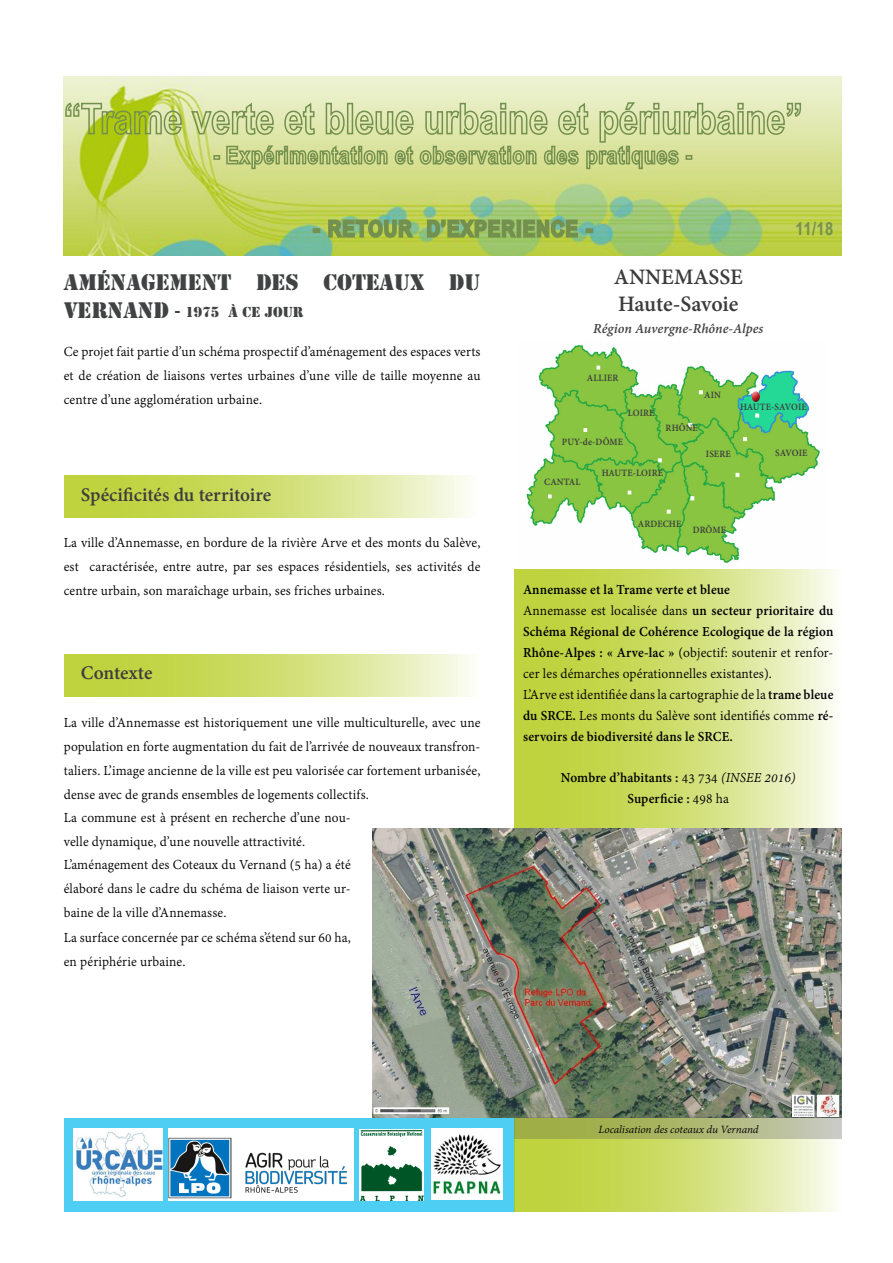
<style>
.page{position:relative;width:893px;height:1263px;background:#fff}
.page>*{position:absolute;margin:0;border:0;box-sizing:border-box;transform-origin:0 0}
.Localisation_de_l_ac{font:700 24px "Adobe Devanagari";letter-spacing:-.005em;color:#3c3c3d}
.SousTitre_-_Parties{font:700 21px "Adobe Devanagari";letter-spacing:-.005em;color:#3d3d3d}
.Nom_de_l_action{font:21px/28.8px "Stencil Std";color:#414243}
.SOUS_Grand_Titre_1{font:700 18px "Arial Narrow";color:#74904e}
.Texte_commun{font:15px/24px "Adobe Devanagari";letter-spacing:.01em;color:#000;text-align:justify;scale:.96 1}
.Texte_commun-2{font:700 15px "Adobe Devanagari";letter-spacing:.01em;color:#000;scale:.96 1}
.Région_AuRA{font:italic 700 15px "Adobe Devanagari";color:#414243}
.Date_de_l_action{font:13.5px "Stencil Std";color:#414243}
.Légende{font:italic 12px "Adobe Devanagari";letter-spacing:-.005em;color:#000}
.Départements{font:700 10.5px "Adobe Devanagari";letter-spacing:.01em;color:#3c3c3d;scale:.96 1}
.s1{font-weight:700}
.s2{font-weight:400}
.s3{font-weight:400;font-style:italic}
</style>
<div class="page">
<img style="left:519px;top:344px;width:307px;height:226px">
<div style="left:64px;top:1118px;width:450px;height:94px;background:#4dcef2"></div>
<svg style="left:64px;top:475px;width:403px;height:42px"></svg>
<svg style="left:64px;top:655px;width:407px;height:42px"></svg>
<svg style="left:514px;top:570px;width:328px;height:642px"></svg>
<img style="left:64px;top:77px;width:778px;height:178px">
<div style="left:750px;top:390px;width:10px;height:9px;background:#fff;opacity:.75"></div>
<div style="left:750px;top:392px;width:10px;height:12px;background:#231f20;opacity:.75"></div>
<img style="left:372px;top:828px;width:470px;height:289px">
<svg style="left:514px;top:1118px;width:328px;height:21px"></svg>
<svg style="left:64px;top:102px;width:119px;height:34px"></svg>
<svg style="left:190px;top:101px;width:612px;height:69px"></svg>
<img style="left:74px;top:1128px;width:89px;height:73px">
<div style="left:168px;top:1128px;width:186px;height:73px;background:#fff"></div>
<img style="left:168px;top:1137px;width:179px;height:62px">
<img style="left:360px;top:1129px;width:64px;height:72px">
<img style="left:432px;top:1128px;width:71px;height:72px">
<svg style="left:313px;top:228px;width:7px;height:5px"></svg>
<svg style="left:327px;top:217px;width:89px;height:23px"></svg>
<svg style="left:425px;top:213px;width:154px;height:32px"></svg>
<div style="left:585px;top:228px;width:8px;height:5px;border:3px solid #74904e"></div>
<p class="Nom_de_l_action" style="left:64px;top:268px;width:418px">AMÉNAGEMENT DES COTEAUX DU<br>VERNAND</p>
<p class="Localisation_de_l_ac" style="left:614px;top:263px;width:131px">ANNEMASSE</p>
<p class="Localisation_de_l_ac" style="left:618px;top:290px;width:122px">Haute-Savoie</p>
<p class="Date_de_l_action" style="left:174px;top:303px;width:131px">- 1975 À CE JOUR</p>
<p class="Région_AuRA" style="left:593px;top:320px;width:172px">Région Auvergne-Rhône-Alpes</p>
<p class="SOUS_Grand_Titre_1" style="left:795px;top:215px;width:39px">11/18</p>
<p class="Texte_commun" style="left:64px;top:341px;width:436px">Ce projet fait partie d’un schéma prospectif d’aménagement des espaces verts et de création de liaisons vertes urbaines d’une ville de taille moyenne au centre d’une agglomération urbaine.</p>
<p class="SousTitre_-_Parties" style="left:81px;top:483px;width:192px">Spécificités du territoire</p>
<p class="Texte_commun" style="left:64px;top:532px;width:436px">La ville d’Annemasse, en bordure de la rivière Arve et des monts du Salève, est caractérisée, entre autre, par ses espaces résidentiels, ses activités de centre urbain, son maraîchage urbain, ses friches urbaines.</p>
<p class="SousTitre_-_Parties" style="left:81px;top:661px;width:73px">Contexte</p>
<p class="Texte_commun" style="left:64px;top:712px;width:436px">La ville d’Annemasse est historiquement une ville multiculturelle, avec une population en forte augmentation du fait de l’arrivée de nouveaux transfron&shy;taliers. L’image ancienne de la ville est peu valorisée car fortement urbanisée, dense avec de grands ensembles de logements collectifs.</p>
<p class="Texte_commun" style="left:64px;top:806px;width:300px">La commune est à présent en recherche d’une nou&shy;velle dynamique, d’une nouvelle attractivité.</p>
<p class="Texte_commun" style="left:64px;top:854px;width:301px">L’aménagement des Coteaux du Vernand (5 ha) a été élaboré dans le cadre du schéma de liaison verte ur&shy;baine de la ville d’Annemasse.</p>
<p class="Texte_commun" style="left:64px;top:927px;width:301px">La surface concernée par ce schéma s’étend sur 60 ha, en périphérie urbaine.</p>
<p class="Départements" style="left:587px;top:372px;width:35px">ALLIER</p>
<p class="Départements" style="left:628px;top:407px;width:29px">LOIRE</p>
<p class="Départements" style="left:704px;top:389px;width:19px">AIN</p>
<p class="Départements" style="left:666px;top:422px;width:35px">RHÔNE</p>
<p class="Départements" style="left:562px;top:436px;width:65px">PUY-de-DÔME</p>
<p class="Départements" style="left:544px;top:476px;width:39px">CANTAL</p>
<p class="Départements" style="left:602px;top:467px;width:65px">HAUTE-LOIRE</p>
<p class="Départements" style="left:706px;top:448px;width:27px">ISERE</p>
<p class="Départements" style="left:740px;top:401px;width:71px">HAUTE-SAVOIE</p>
<p class="Départements" style="left:775px;top:447px;width:35px">SAVOIE</p>
<p class="Départements" style="left:638px;top:518px;width:47px">ARDECHE</p>
<p class="Départements" style="left:693px;top:524px;width:36px">DRÔME</p>
<p class="Texte_commun-2" style="left:523px;top:581px;width:217px">Annemasse et la Trame verte et bleue</p>
<p class="Texte_commun" style="left:523px;top:601px;width:325px;line-height:21px">Annemasse est localisée dans <span class="s1">un secteur prioritaire du Schéma Régional de Cohérence Ecologique de la région Rhône-Alpes : « Arve-lac »</span> (objectif: soutenir et renfor&shy;cer les démarches opérationnelles existantes).</p>
<p class="Texte_commun" style="left:523px;top:685px;width:325px;line-height:21px">L’Arve est identifiée dans la cartographie de la <span class="s1">trame bleue du SRCE.</span> Les monts du Salève sont identifiés comme <span class="s1">ré&shy;servoirs de biodiversité dans le SRCE.</span></p>
<p class="Texte_commun-2" style="left:561px;top:768px;width:246px">Nombre d’habitants : <span class="s2">43 734</span> <span class="s3">(INSEE 2016)</span></p>
<p class="Texte_commun-2" style="left:627px;top:789px;width:107px">Superficie : <span class="s2">498 ha</span></p>
<p class="Légende" style="left:598px;top:1122px;width:162px">Localisation des coteaux du Vernand</p>
</div>
